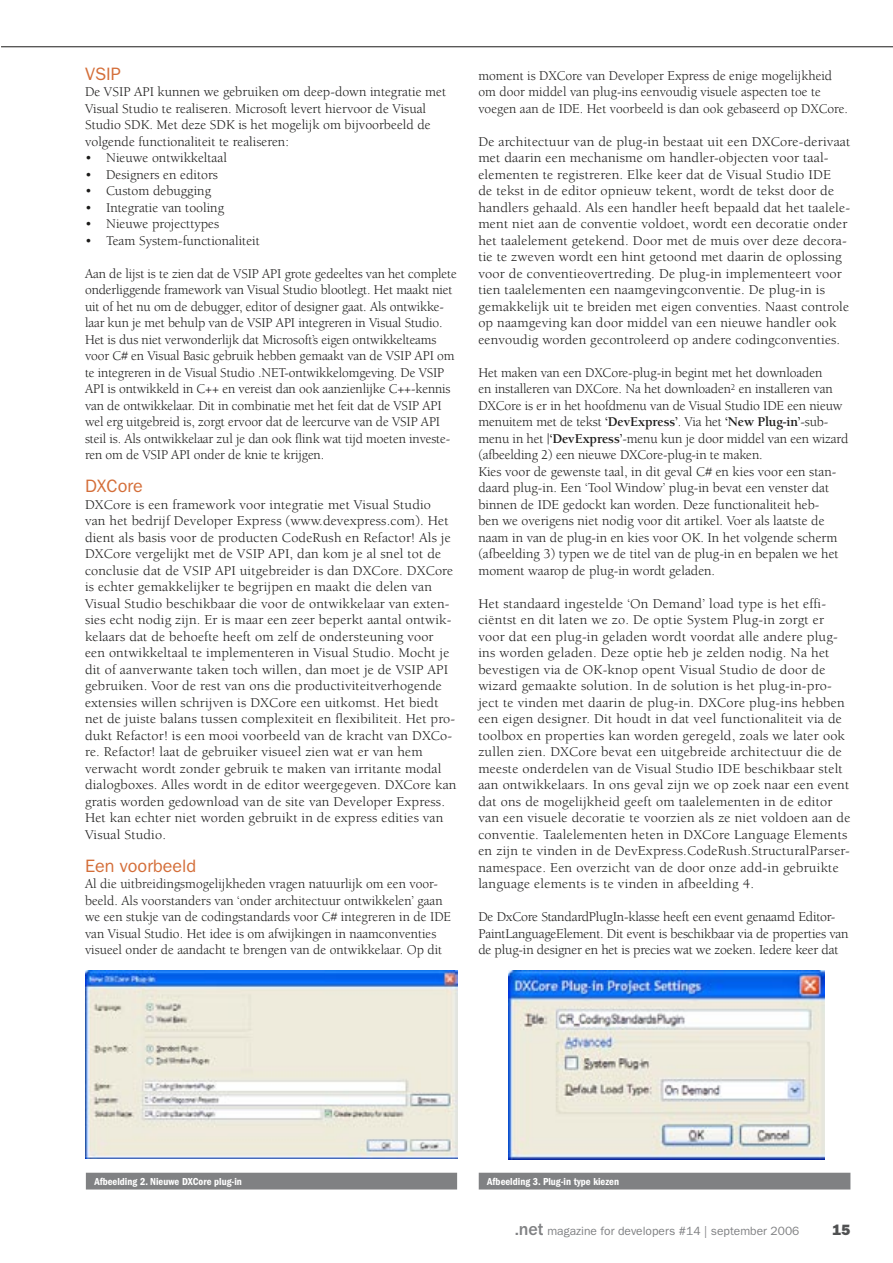
<style>
.page{position:relative;width:893px;height:1263px;background:#fff}
.page>*{position:absolute;margin:0;border:0;box-sizing:border-box;transform-origin:0 0}
.t1{font:18px "Franklin Gothic";color:#d46e39}
.t2{font:800 15px "Franklin Gothic";color:#505152}
.t3{font:13.8px/16.5px "Berkeley";letter-spacing:.01em;color:#1c1b1a}
.t4{font:13.8px/16.5px "Berkeley";letter-spacing:.01em;color:#1c1b1a;scale:1.04 1}
.t5{font:13.8px/16.5px "Berkeley";letter-spacing:-.01em;color:#1c1b1a}
.t6{font:13.8px/16.5px "Berkeley";letter-spacing:-.015em;color:#1c1b1a}
.t7{font:12px "Franklin Gothic";color:#808183}
.t8{font:600 condensed 10.5px "Franklin Gothic";color:#fff}
.s1{font-weight:700}
.s2{font-weight:800}
.s3{font-weight:500;font-size:18px}
</style>
<div class="page">
<hr style="left:1px;top:46px;width:892px;height:1px;background:#1c1b1a">
<img style="left:85px;top:971px;width:372px;height:187px">
<div style="left:86px;top:1173px;width:371px;height:16px;background:#808183"></div>
<img style="left:508px;top:971px;width:317px;height:189px">
<div style="left:479px;top:1173px;width:371px;height:16px;background:#808183"></div>
<h1 class="t1" style="left:85px;top:63px;width:37px">VSIP</h1>
<p class="t3" style="left:85px;top:84px;width:363px">De VSIP API kunnen we gebruiken om deep-down integratie met Visual Studio te realiseren. Microsoft levert hiervoor de Visual Studio SDK. Met deze SDK is het mogelijk om bijvoorbeeld de volgende functionaliteit te realiseren:</p>
<p class="t3" style="left:85px;top:150px;width:143px">• Nieuwe ontwikkeltaal</p>
<p class="t3" style="left:85px;top:166px;width:134px">• Designers en editors</p>
<p class="t3" style="left:85px;top:183px;width:128px">• Custom debugging</p>
<p class="t3" style="left:85px;top:199px;width:141px">• Integratie van tooling</p>
<p class="t3" style="left:85px;top:216px;width:136px">• Nieuwe projecttypes</p>
<p class="t3" style="left:85px;top:232px;width:176px">• Team System-functionaliteit</p>
<p class="t5" style="left:85px;top:265px;width:373px">Aan de lijst is te zien dat de VSIP API grote gedeeltes van het complete onderliggende framework van Visual Studio blootlegt. Het maakt niet uit of het nu om de debugger, editor of designer gaat. Als ontwikke&shy;laar kun je met behulp van de VSIP API integreren in Visual Studio.<br>Het is dus niet verwonderlijk dat Microsoft’s eigen ontwikkelteams voor C# en Visual Basic gebruik hebben gemaakt van de VSIP API om te integreren in de Visual Studio .NET-ontwikkelomgeving. De VSIP API is ontwikkeld in C++ en vereist dan ook aanzienlijke C++-kennis van de ontwikkelaar. Dit in combinatie met het feit dat de VSIP API wel erg uitgebreid is, zorgt ervoor dat de leercurve van de VSIP API steil is. Als ontwikkelaar zul je dan ook flink wat tijd moeten investe&shy;ren om de VSIP API onder de knie te krijgen.</p>
<h1 class="t1" style="left:85px;top:476px;width:59px">DXCore</h1>
<p class="t3" style="left:85px;top:496px;width:373px">DXCore is een framework voor integratie met Visual Studio<br>van het bedrijf Developer Express (www.devexpress.com). Het dient als basis voor de producten CodeRush en Refactor! Als je DXCore vergelijkt met de VSIP API, dan kom je al snel tot de conclusie dat de VSIP API uitgebreider is dan DXCore. DXCore is echter gemakkelijker te begrijpen en maakt die delen van Visual Studio beschikbaar die voor de ontwikkelaar van exten&shy;sies echt nodig zijn. Er is maar een zeer beperkt aantal ontwik&shy;kelaars dat de behoefte heeft om zelf de ondersteuning voor een ontwikkeltaal te implementeren in Visual Studio. Mocht je dit of aanverwante taken toch willen, dan moet je de VSIP API gebruiken. Voor de rest van ons die productiviteitverhogende extensies willen schrijven is DXCore een uitkomst. Het biedt net de juiste balans tussen complexiteit en flexibiliteit. Het pro&shy;dukt Refactor! is een mooi voorbeeld van de kracht van DXCo&shy;re. Refactor! laat de gebruiker visueel zien wat er van hem verwacht wordt zonder gebruik te maken van irritante modal dialogboxes. Alles wordt in de editor weergegeven. DXCore kan gratis worden gedownload van de site van Developer Express.<br>Het kan echter niet worden gebruikt in de express edities van Visual Studio.</p>
<h1 class="t1" style="left:85px;top:855px;width:113px">Een voorbeeld</h1>
<p class="t3" style="left:85px;top:876px;width:368px">Al die uitbreidingsmogelijkheden vragen natuurlijk om een voor&shy;beeld. Als voorstanders van ‘onder architectuur ontwikkelen’ gaan we een stukje van de codingstandards voor C# integreren in de IDE van Visual Studio. Het idee is om afwijkingen in naamconventies visueel onder de aandacht te brengen van de ontwikkelaar. Op dit</p>
<p class="t3" style="left:478px;top:67px;width:371px">moment is DXCore van Developer Express de enige mogelijkheid om door middel van plug-ins eenvoudig visuele aspecten toe te voegen aan de IDE. Het voorbeeld is dan ook gebaseerd op DXCore.</p>
<p class="t4" style="left:478px;top:133px;width:359px">De architectuur van de plug-in bestaat uit een DXCore-derivaat met daarin een mechanisme om handler-objecten voor taal&shy;elementen te registreren. Elke keer dat de Visual Studio IDE<br>de tekst in de editor opnieuw tekent, wordt de tekst door de handlers gehaald. Als een handler heeft bepaald dat het taalele&shy;ment niet aan de conventie voldoet, wordt een decoratie onder het taalelement getekend. Door met de muis over deze decora&shy;tie te zweven wordt een hint getoond met daarin de oplossing voor de conventieovertreding. De plug-in implementeert voor tien taalelementen een naamgevingconventie. De plug-in is gemakkelijk uit te breiden met eigen conventies. Naast controle op naamgeving kan door middel van een nieuwe handler ook eenvoudig worden gecontroleerd op andere codingconventies.</p>
<p class="t3" style="left:478px;top:364px;width:371px">Het maken van een DXCore-plug-in begint met het downloaden<br>en installeren van DXCore. Na het downloaden<sup>2</sup> en installeren van DXCore is er in het hoofdmenu van de Visual Studio IDE een nieuw menuitem met de tekst <span class="s1">‘DevExpress’</span>. Via het <span class="s1">‘New Plug-in’</span>-sub&shy;menu in het |<span class="s1">‘DevExpress’</span>-menu kun je door middel van een wizard (afbeelding 2) een nieuwe DXCore-plug-in te maken.<br>Kies voor de gewenste taal, in dit geval C# en kies voor een stan&shy;daard plug-in. Een ‘Tool Window’ plug-in bevat een venster dat binnen de IDE gedockt kan worden. Deze functionaliteit heb-<br>ben we overigens niet nodig voor dit artikel. Voer als laatste de naam in van de plug-in en kies voor OK. In het volgende scherm (afbeelding 3) typen we de titel van de plug-in en bepalen we het moment waarop de plug-in wordt geladen.</p>
<p class="t3" style="left:478px;top:595px;width:373px">Het standaard ingestelde ‘On Demand’ load type is het effi&shy;ciëntst en dit laten we zo. De optie System Plug-in zorgt er voor dat een plug-in geladen wordt voordat alle andere plug&shy;ins worden geladen. Deze optie heb je zelden nodig. Na het bevestigen via de OK-knop opent Visual Studio de door de wizard gemaakte solution. In de solution is het plug-in-pro&shy;ject te vinden met daarin de plug-in. DXCore plug-ins hebben een eigen designer. Dit houdt in dat veel functionaliteit via de toolbox en properties kan worden geregeld, zoals we later ook zullen zien. DXCore bevat een uitgebreide architectuur die de meeste onderdelen van de Visual Studio IDE beschikbaar stelt aan ontwikkelaars. In ons geval zijn we op zoek naar een event dat ons de mogelijkheid geeft om taalelementen in de editor van een visuele decoratie te voorzien als ze niet voldoen aan de conventie. Taalelementen heten in DXCore Language Elements en zijn te vinden in de DevExpress.CodeRush.StructuralParser&shy;namespace. Een overzicht van de door onze add-in gebruikte language elements is te vinden in afbeelding 4.</p>
<p class="t6" style="left:478px;top:909px;width:372px">De DxCore StandardPlugIn-klasse heeft een event genaamd Editor-<br>PaintLanguageElement. Dit event is beschikbaar via de properties van de plug-in designer en het is precies wat we zoeken. Iedere keer dat</p>
<p class="t8" style="left:94px;top:1176px;width:149px">Afbeelding 2. Nieuwe DXCore plug-in</p>
<p class="t8" style="left:487px;top:1176px;width:133px">Afbeelding 3. Plug-in type kiezen</p>
<p class="t7" style="left:515px;top:1224px;width:286px"><span class="s2">.</span><span class="s3">net</span> magazine for developers #14 | september 2006</p>
<p class="t2" style="left:832px;top:1221px;width:19px">15</p>
</div>
